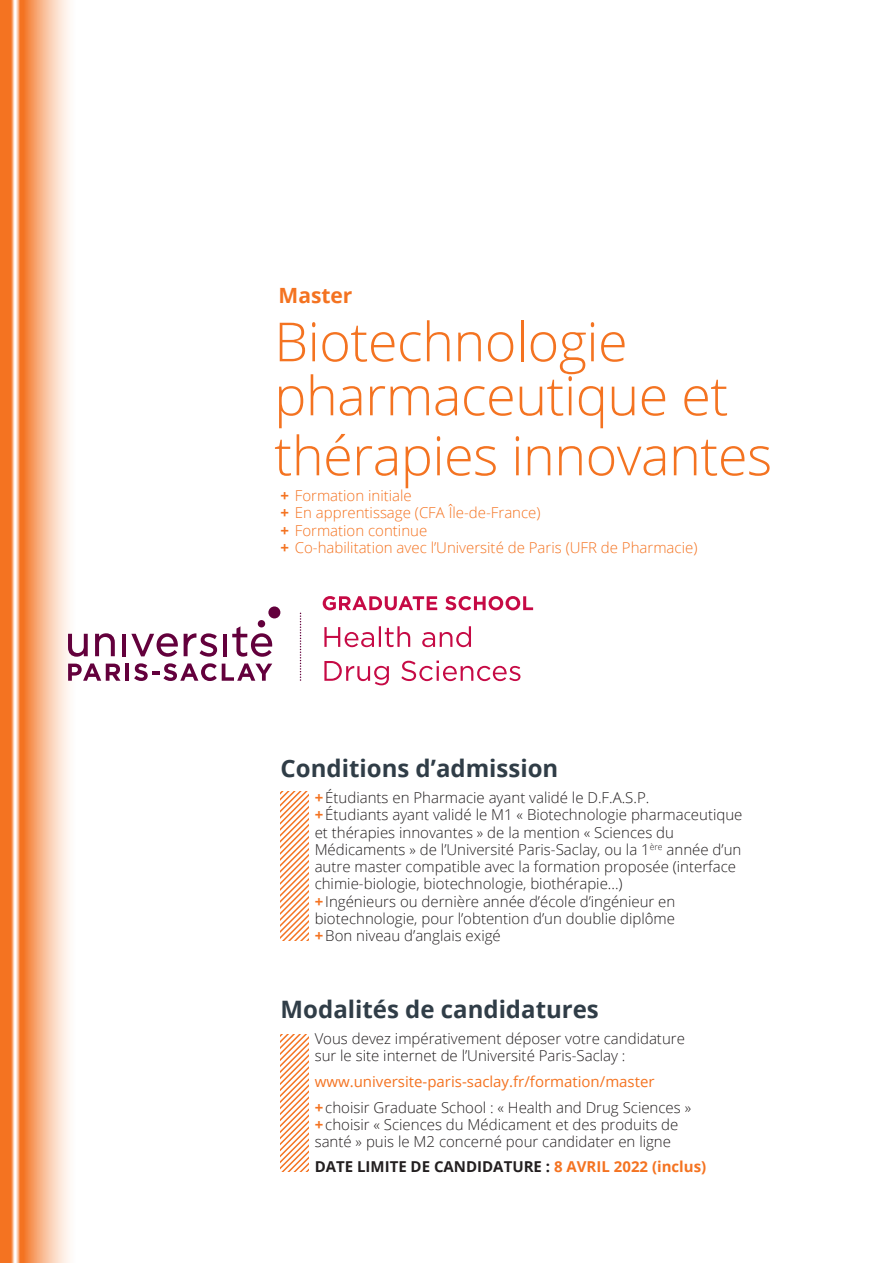
<style>
.page{position:relative;width:893px;height:1263px;background:#fff}
.page>*{position:absolute;margin:0;border:0;box-sizing:border-box;transform-origin:0 0}
.matiere{font:300 54px/54px "Open Sans";letter-spacing:-.01em;color:#f47321}
.texte{font:700 24px "Open Sans";color:#303d47}
.inter{font:700 24px "Open Sans";color:#303d47}
.diplome{font:700 21px "Open Sans";color:#f47321}
.texte-2{font:300 15px/17.2px "Open Sans";color:#231f20}
.texte_alinea{font:300 15px "Open Sans";color:#231f20}
.type_form{font:300 15px/17.2px "Open Sans";color:#f47321}
.texte_alinea-2{font:15px "Open Sans";color:#f47321}
.texte_alinea-3{font:700 15px "Open Sans";color:#231f20}
.s1{font-weight:700}
.s2{font-weight:700;color:#f47321}
.s3{color:#f47321}
</style>
<div class="page">
<svg style="left:0;top:0;width:72px;height:1263px;background:#f8b185"></svg>
<svg style="left:300px;top:613px;width:1px;height:68px"></svg>
<div style="left:268px;top:606px;width:12px;height:12px;background:#63003c;border-radius:50%"></div>
<div style="left:258px;top:620px;width:7px;height:7px;background:#63003c;border-radius:50%"></div>
<hr style="left:122px;top:634px;width:4px;height:22px;background:#63003c">
<svg style="left:68px;top:634px;width:20px;height:23px"></svg>
<svg style="left:95px;top:633px;width:20px;height:23px"></svg>
<svg style="left:131px;top:633px;width:47px;height:24px"></svg>
<svg style="left:232px;top:626px;width:40px;height:31px"></svg>
<svg style="left:184px;top:633px;width:33px;height:24px"></svg>
<hr style="left:223px;top:634px;width:4px;height:22px;background:#63003c">
<svg style="left:68px;top:663px;width:53px;height:18px"></svg>
<hr style="left:125px;top:664px;width:4px;height:17px;background:#63003c">
<svg style="left:134px;top:663px;width:138px;height:18px"></svg>
<svg style="left:324px;top:660px;width:196px;height:25px"></svg>
<svg style="left:324px;top:626px;width:147px;height:21px"></svg>
<svg style="left:323px;top:596px;width:210px;height:14px"></svg>
<svg style="left:281px;top:791px;width:27px;height:150px"></svg>
<svg style="left:281px;top:1034px;width:27px;height:138px"></svg>
<p class="diplome" style="left:279px;top:281px;width:75px">Master</p>
<p class="matiere" style="left:274px;top:313px;width:456px">Biotechnologie pharmaceutique et</p>
<p class="matiere" style="left:274px;top:427px;width:499px">thérapies innovantes</p>
<p class="type_form" style="left:281px;top:487px;width:418px"><span class="s1">+</span> Formation initiale<br><span class="s1">+</span> En apprentissage (CFA Île-de-France)<br><span class="s1">+</span> Formation continue<br><span class="s1">+</span> Co-habilitation avec l’Université de Paris (UFR de Pharmacie)</p>
<p class="inter" style="left:281px;top:752px;width:279px">Conditions d’admission</p>
<p class="texte-2" style="left:315px;top:789px;width:336px"><span class="s2">+</span> Étudiants en Pharmacie ayant validé le D.F.A.S.P.</p>
<p class="texte-2" style="left:315px;top:806px;width:429px"><span class="s2">+</span> Étudiants ayant validé le M1 « Biotechnologie pharmaceutique et thérapies innovantes » de la mention « Sciences du Médicaments » de l’Université Paris-Saclay, ou la 1<sup>ère</sup> année d’un autre master compatible avec la formation proposée (interface</p>
<p class="texte-2" style="left:315px;top:875px;width:310px">chimie-biologie, biotechnologie, biothérapie...)</p>
<p class="texte-2" style="left:315px;top:892px;width:362px"><span class="s2">+</span> Ingénieurs ou dernière année d’école d’ingénieur en biotechnologie, pour l’obtention d’un doublie diplôme</p>
<p class="texte-2" style="left:315px;top:927px;width:188px"><span class="s2">+</span> Bon niveau d’anglais exigé</p>
<p class="texte" style="left:281px;top:992px;width:320px">Modalités de candidatures</p>
<p class="texte_alinea" style="left:315px;top:1028px;width:372px">Vous devez impérativement déposer votre candidature</p>
<p class="texte_alinea" style="left:315px;top:1045px;width:312px">sur le site internet de l’Université Paris-Saclay :</p>
<p class="texte_alinea-2" style="left:315px;top:1071px;width:341px">www.universite-paris-saclay.fr/formation/master</p>
<p class="texte_alinea" style="left:315px;top:1097px;width:378px"><span class="s2">+</span> choisir Graduate School : « Health and Drug Sciences »</p>
<p class="texte_alinea" style="left:315px;top:1114px;width:365px"><span class="s2">+</span> choisir « Sciences du Médicament et des produits de</p>
<p class="texte_alinea" style="left:315px;top:1131px;width:358px">santé » puis le M2 concerné pour candidater en ligne</p>
<p class="texte_alinea-3" style="left:315px;top:1156px;width:393px">DATE LIMITE DE CANDIDATURE : <span class="s3">8 AVRIL 2022 (inclus)</span></p>
</div>
